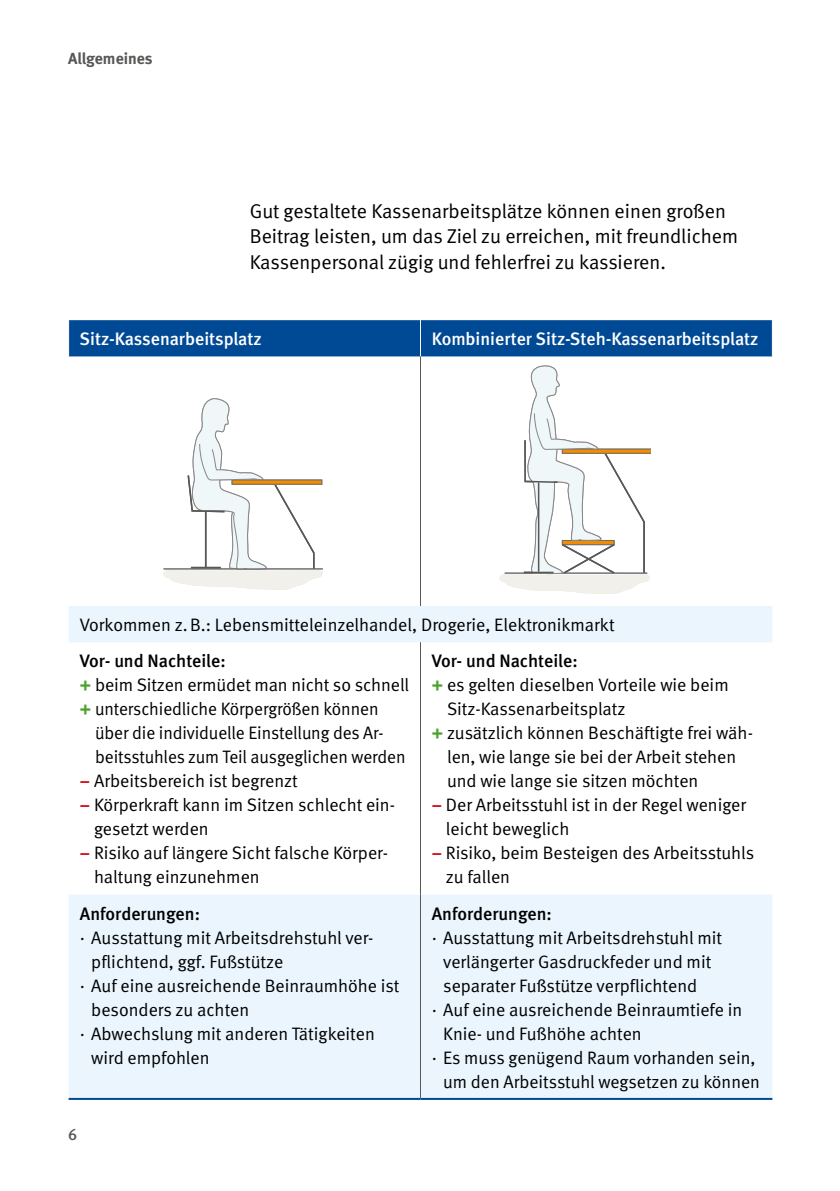
<style>
.page{position:relative;width:840px;height:1191px;background:#fff}
.page>*{position:absolute;margin:0;border:0;box-sizing:border-box;transform-origin:0 0}
.Fließtext_FT_Abstand_vor{font:20px/25.6px "DGUV Meta";color:#000}
.Tabellen_und_Graphen_TI{font:18px/24px "DGUV Meta";color:#000}
.Tabellen_und_Graphen_TK{font:500 18px "DGUV Meta";color:#fff}
.Tabellen_und_Graphen_TI-2{font:500 18px "DGUV Meta";color:#000}
.t1{font:700 16px "DGUV Meta";color:#575756}
.t2{font:500 16px "DGUV Meta";color:#575756}
.s1{font-weight:700;color:#4ca22f}
.s2{font-weight:700;color:#d51317}
</style>
<div class="page">
<div style="left:69px;top:320px;width:702px;height:36px;background:#004994"></div>
<svg style="left:69px;top:606px;width:703px;height:492px"></svg>
<hr style="left:420px;top:320px;width:1px;height:36px;background:#fff">
<hr style="left:420px;top:356px;width:1px;height:250px;background:#575756">
<hr style="left:420px;top:642px;width:1px;height:252px;background:#575756">
<hr style="left:420px;top:894px;width:1px;height:204px;background:#575756">
<hr style="left:69px;top:1098px;width:351px;height:2px;background:#004994">
<hr style="left:420px;top:1098px;width:352px;height:2px;background:#004994">
<svg style="left:163px;top:398px;width:160px;height:192px"></svg>
<svg style="left:499px;top:365px;width:151px;height:229px"></svg>
<p class="t1" style="left:68px;top:49px;width:86px">Allgemeines</p>
<p class="Fließtext_FT_Abstand_vor" style="left:249px;top:198px;width:489px">Gut gestaltete Kassenarbeitsplätze können einen großen<br>Beitrag leisten, um das Ziel zu erreichen, mit freundlichem<br>Kassenpersonal zügig und fehlerfrei zu kassieren.</p>
<p class="Tabellen_und_Graphen_TK" style="left:80px;top:328px;width:184px">Sitz-Kassenarbeitsplatz</p>
<p class="Tabellen_und_Graphen_TK" style="left:431px;top:328px;width:328px">Kombinierter Sitz-Steh-Kassenarbeitsplatz</p>
<p class="Tabellen_und_Graphen_TI" style="left:80px;top:613px;width:536px">Vorkommen z.B.: Lebensmitteleinzelhandel, Drogerie, Elektronikmarkt</p>
<p class="Tabellen_und_Graphen_TI-2" style="left:80px;top:650px;width:147px">Vor- und Nachteile:</p>
<p class="Tabellen_und_Graphen_TI" style="left:80px;top:673px;width:330px"><span class="s1">+</span> beim Sitzen ermüdet man nicht so schnell</p>
<p class="Tabellen_und_Graphen_TI" style="left:95px;top:697px;width:312px;text-indent:-15px"><span class="s1">+</span> unterschiedliche Körpergrößen können über die individuelle Einstellung des Ar&shy;beitsstuhles zum Teil ausgeglichen werden</p>
<p class="Tabellen_und_Graphen_TI" style="left:80px;top:769px;width:219px"><span class="s2">–</span> Arbeitsbereich ist begrenzt</p>
<p class="Tabellen_und_Graphen_TI" style="left:94px;top:793px;width:302px;text-indent:-14px"><span class="s2">–</span> Körperkraft kann im Sitzen schlecht ein&shy;gesetzt werden</p>
<p class="Tabellen_und_Graphen_TI" style="left:94px;top:841px;width:295px;text-indent:-14px"><span class="s2">–</span> Risiko auf längere Sicht falsche Körper&shy;haltung einzunehmen</p>
<p class="Tabellen_und_Graphen_TI-2" style="left:431px;top:650px;width:147px">Vor- und Nachteile:</p>
<p class="Tabellen_und_Graphen_TI" style="left:447px;top:673px;width:283px;text-indent:-15px"><span class="s1">+</span> es gelten dieselben Vorteile wie beim<br>Sitz-Kassenarbeitsplatz</p>
<p class="Tabellen_und_Graphen_TI" style="left:447px;top:721px;width:307px;text-indent:-15px"><span class="s1">+</span> zusätzlich können Beschäftigte frei wäh&shy;len, wie lange sie bei der Arbeit stehen und wie lange sie sitzen möchten</p>
<p class="Tabellen_und_Graphen_TI" style="left:445px;top:793px;width:301px;text-indent:-14px"><span class="s2">–</span> Der Arbeitsstuhl ist in der Regel weniger leicht beweglich</p>
<p class="Tabellen_und_Graphen_TI" style="left:445px;top:841px;width:309px;text-indent:-14px"><span class="s2">–</span> Risiko, beim Besteigen des Arbeitsstuhls zu fallen</p>
<p class="Tabellen_und_Graphen_TI-2" style="left:80px;top:903px;width:121px">Anforderungen:</p>
<p class="Tabellen_und_Graphen_TI" style="left:91px;top:925px;width:283px;text-indent:-11px">· Ausstattung mit Arbeitsdrehstuhl ver&shy;pflichtend, ggf. Fußstütze</p>
<p class="Tabellen_und_Graphen_TI" style="left:91px;top:973px;width:309px;text-indent:-11px">· Auf eine ausreichende Beinraumhöhe ist besonders zu achten</p>
<p class="Tabellen_und_Graphen_TI" style="left:91px;top:1021px;width:285px;text-indent:-11px">· Abwechslung mit anderen Tätigkeiten wird empfohlen</p>
<p class="t2" style="left:68px;top:1124px;width:11px">6</p>
<p class="Tabellen_und_Graphen_TI-2" style="left:431px;top:903px;width:121px">Anforderungen:</p>
<p class="Tabellen_und_Graphen_TI" style="left:443px;top:925px;width:280px;text-indent:-11px">· Ausstattung mit Arbeitsdrehstuhl mit verlängerter Gasdruckfeder und mit separater Fußstütze verpflichtend</p>
<p class="Tabellen_und_Graphen_TI" style="left:443px;top:997px;width:300px;text-indent:-11px">· Auf eine ausreichende Beinraumtiefe in<br>Knie- und Fußhöhe achten</p>
<p class="Tabellen_und_Graphen_TI" style="left:431px;top:1045px;width:329px;text-align:right">· Es muss genügend Raum vorhanden sein, um den Arbeitsstuhl wegsetzen zu können</p>
</div>
